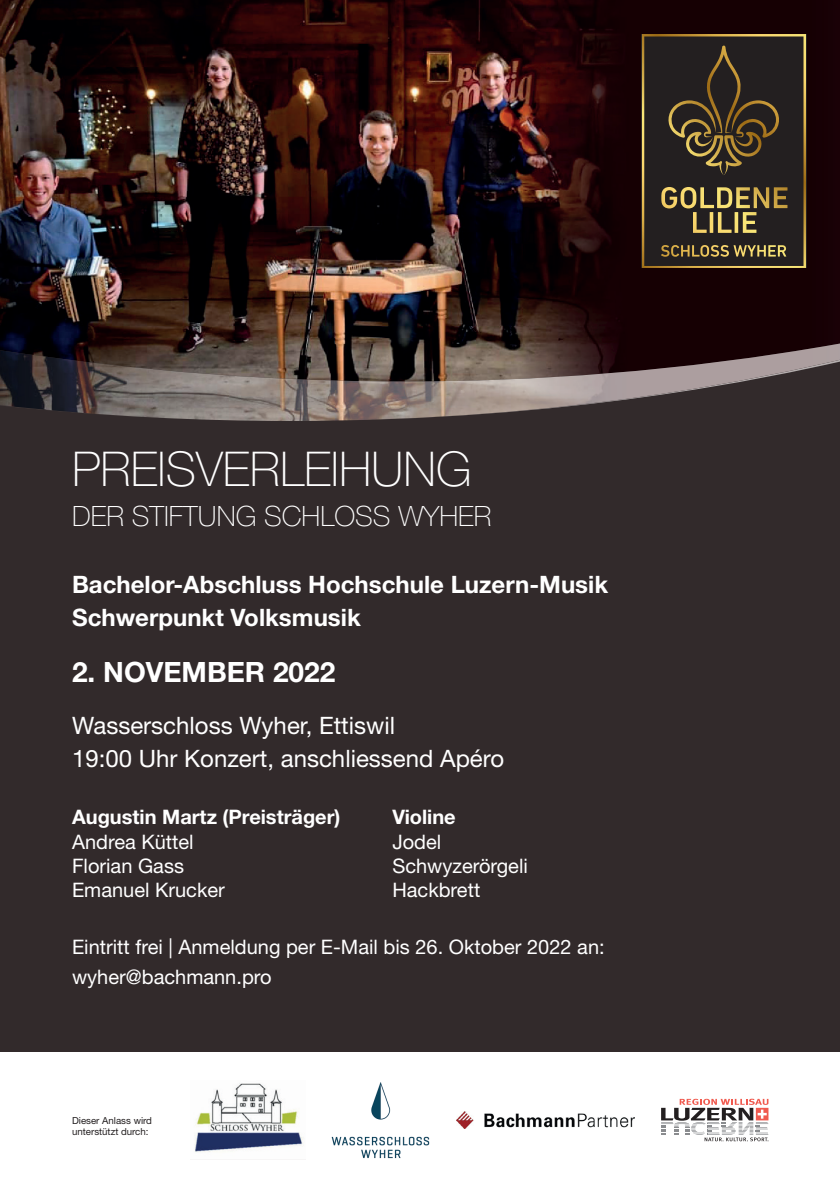
<style>
.page{position:relative;width:840px;height:1191px;background:#fff}
.page>*{position:absolute;margin:0;border:0;box-sizing:border-box;transform-origin:0 0}
.t1{font:100 48px "Helvetica Neue LT Pro";color:#fff}
.t2{font:100 28px "Helvetica Neue LT Pro";color:#fff}
.t3{font:700 28px "Helvetica Neue LT Pro";color:#fff}
.t4{font:700 24px/33.4px "Helvetica Neue LT Pro";color:#fff}
.t5{font:24px/33.4px "Helvetica Neue LT Pro";color:#fff}
.t6{font:20px/29.6px "Helvetica Neue LT Pro";color:#fff}
.t7{font:700 20px "Helvetica Neue LT Pro";color:#fff}
.t8{font:9.6px/11.6px "Helvetica Neue LT Pro";color:#231f20}
</style>
<div class="page">
<div style="left:0;top:0;width:839px;height:1051px;background:#322a2b"></div>
<img style="left:0;top:0;width:559px;height:343px">
<img style="left:559px;top:0;width:280px;height:343px">
<img style="left:0;top:343px;width:839px;height:78px">
<img style="left:194px;top:1083px;width:110px;height:69px">
<img style="left:456px;top:1111px;width:178px;height:17px">
<svg style="left:661px;top:1098px;width:107px;height:43px"></svg>
<svg style="left:641px;top:34px;width:164px;height:234px"></svg>
<img style="left:331px;top:1082px;width:98px;height:77px">
<h1 class="t1" style="left:72px;top:440px;width:401px">PREISVERLEIHUNG</h1>
<h2 class="t2" style="left:72px;top:499px;width:420px">DER STIFTUNG SCHLOSS WYHER</h2>
<p class="t4" style="left:72px;top:567px;width:537px">Bachelor-Abschluss Hochschule Luzern-Musik<br>Schwerpunkt Volksmusik</p>
<h2 class="t3" style="left:72px;top:655px;width:264px">2. NOVEMBER 2022</h2>
<p class="t5" style="left:72px;top:708px;width:433px">Wasserschloss Wyher, Ettiswil<br>19:00 Uhr Konzert, anschliessend Apéro</p>
<p class="t7" style="left:72px;top:805px;width:270px">Augustin Martz (Preisträger)</p>
<p class="t7" style="left:392px;top:805px;width:65px">Violine</p>
<p class="t6" style="left:72px;top:826px;width:123px">Andrea Küttel</p>
<p class="t6" style="left:392px;top:826px;width:50px">Jodel</p>
<p class="t6" style="left:72px;top:850px;width:113px">Florian Gass</p>
<p class="t6" style="left:392px;top:850px;width:137px">Schwyzerörgeli</p>
<p class="t6" style="left:72px;top:874px;width:154px">Emanuel Krucker</p>
<p class="t6" style="left:392px;top:874px;width:89px">Hackbrett</p>
<p class="t6" style="left:72px;top:931px;width:534px">Eintritt frei | Anmeldung per E-Mail bis 26. Oktober 2022 an: wyher@bachmann.pro</p>
<p class="t8" style="left:72px;top:1114px;width:81px">Dieser Anlass wird unterstützt durch:</p>
</div>
